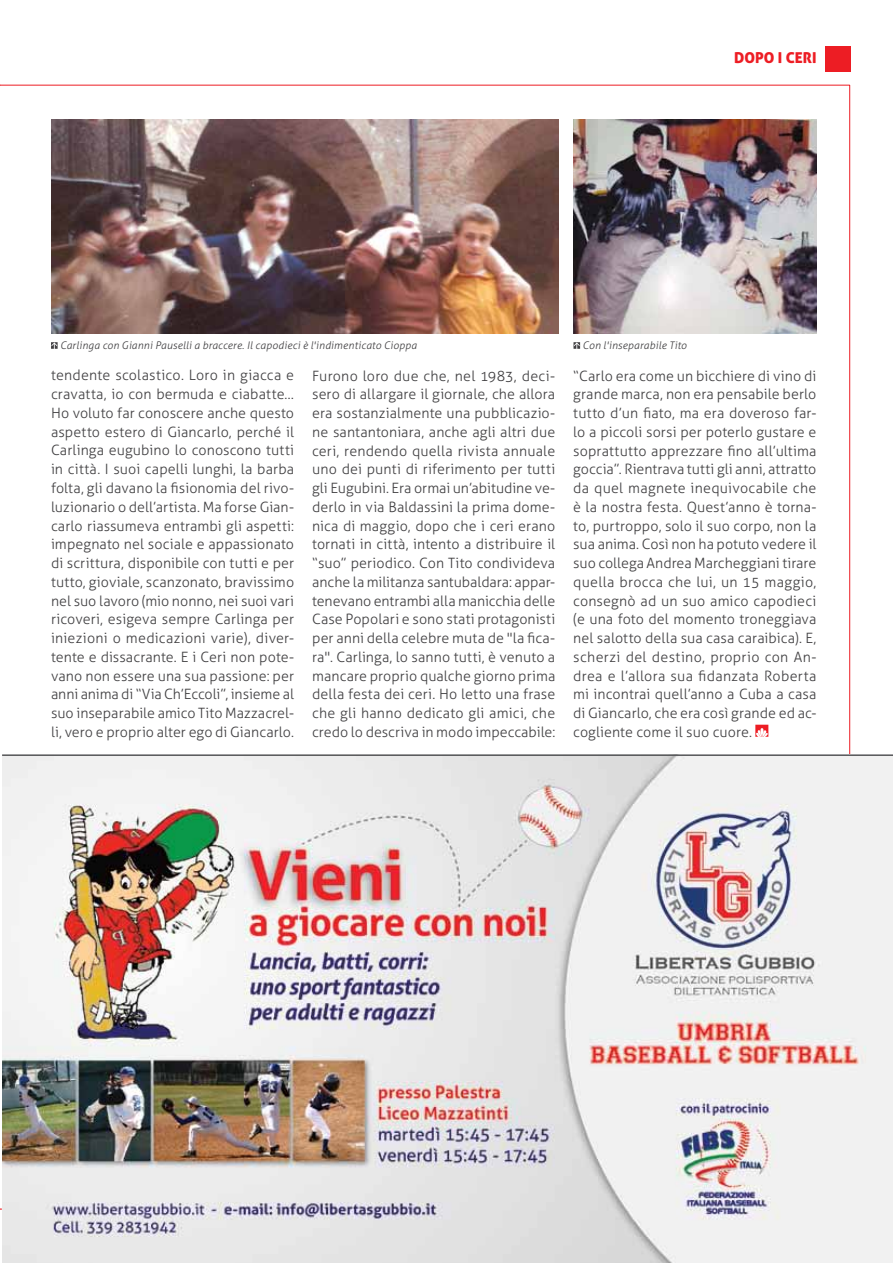
<style>
.page{position:relative;width:893px;height:1263px;background:#fff}
.page>*{position:absolute;margin:0;border:0;box-sizing:border-box;transform-origin:0 0}
.t1{font:15px "Aller Display";color:#ed1d24}
.t2{font:300 14.25px/18.8px "Aller";letter-spacing:.005em;color:#414042;text-align:justify}
.t3{font:italic 300 10.5px "Aller";letter-spacing:.015em;color:#414042}
</style>
<div class="page">
<svg style="left:755px;top:725px;width:13px;height:12px"></svg>
<img style="left:51px;top:119px;width:507px;height:215px">
<img style="left:573px;top:119px;width:243px;height:215px">
<svg style="left:573px;top:342px;width:7px;height:7px"></svg>
<div style="left:825px;top:47px;width:25px;height:25px;background:#ed1d24"></div>
<img style="left:2px;top:756px;width:891px;height:507px">
<hr style="left:2px;top:754px;width:891px;height:2px;background:#58595b">
<svg style="left:51px;top:342px;width:7px;height:7px"></svg>
<p class="t3" style="left:60px;top:339px;width:358px">Carlinga con Gianni Pauselli a braccere. Il capodieci è l'indimenticato Cioppa</p>
<p class="t1" style="left:734px;top:49px;width:84px">DOPO I CERI</p>
<p class="t3" style="left:583px;top:339px;width:106px">Con l'inseparabile Tito</p>
<p class="t2" style="left:51px;top:366px;width:245px">tendente scolastico. Loro in giacca e cravatta, io con bermuda e ciabatte… Ho voluto far conoscere anche questo aspetto estero di Giancarlo, perché il Carlinga eugubino lo conoscono tutti in città. I suoi capelli lunghi, la barba folta, gli davano la fisionomia del rivo&shy;luzionario o dell’artista. Ma forse Gian&shy;carlo riassumeva entrambi gli aspetti: impegnato nel sociale e appassionato di scrittura, disponibile con tutti e per tutto, gioviale, scanzonato, bravissimo nel suo lavoro (mio nonno, nei suoi vari ricoveri, esigeva sempre Carlinga per iniezioni o medicazioni varie), diver&shy;tente e dissacrante. E i Ceri non pote&shy;vano non essere una sua passione: per anni anima di “Via Ch’Eccoli”, insieme al suo inseparabile amico Tito Mazzacrel&shy;li, vero e proprio alter ego di Giancarlo.</p>
<p class="t2" style="left:312px;top:366px;width:245px">Furono loro due che, nel 1983, deci&shy;sero di allargare il giornale, che allora era sostanzialmente una pubblicazio&shy;ne santantoniara, anche agli altri due ceri, rendendo quella rivista annuale uno dei punti di riferimento per tutti gli Eugubini. Era ormai un’abitudine ve&shy;derlo in via Baldassini la prima dome&shy;nica di maggio, dopo che i ceri erano tornati in città, intento a distribuire il “suo” periodico. Con Tito condivideva anche la militanza santubaldara: appar&shy;tenevano entrambi alla manicchia delle Case Popolari e sono stati protagonisti per anni della celebre muta de "la fica&shy;ra". Carlinga, lo sanno tutti, è venuto a mancare proprio qualche giorno prima della festa dei ceri. Ho letto una frase che gli hanno dedicato gli amici, che credo lo descriva in modo impeccabile:</p>
<p class="t2" style="left:573px;top:366px;width:245px">“Carlo era come un bicchiere di vino di grande marca, non era pensabile berlo tutto d’un fiato, ma era doveroso far&shy;lo a piccoli sorsi per poterlo gustare e soprattutto apprezzare fino all’ultima goccia”. Rientrava tutti gli anni, attratto da quel magnete inequivocabile che è la nostra festa. Quest’anno è torna&shy;to, purtroppo, solo il suo corpo, non la sua anima. Così non ha potuto vedere il suo collega Andrea Marcheggiani tirare quella brocca che lui, un 15 maggio, consegnò ad un suo amico capodieci (e una foto del momento troneggiava nel salotto della sua casa caraibica). E, scherzi del destino, proprio con An&shy;drea e l’allora sua fidanzata Roberta mi incontrai quell’anno a Cuba a casa di Giancarlo, che era così grande ed ac&shy;cogliente come il suo cuore.</p>
</div>
